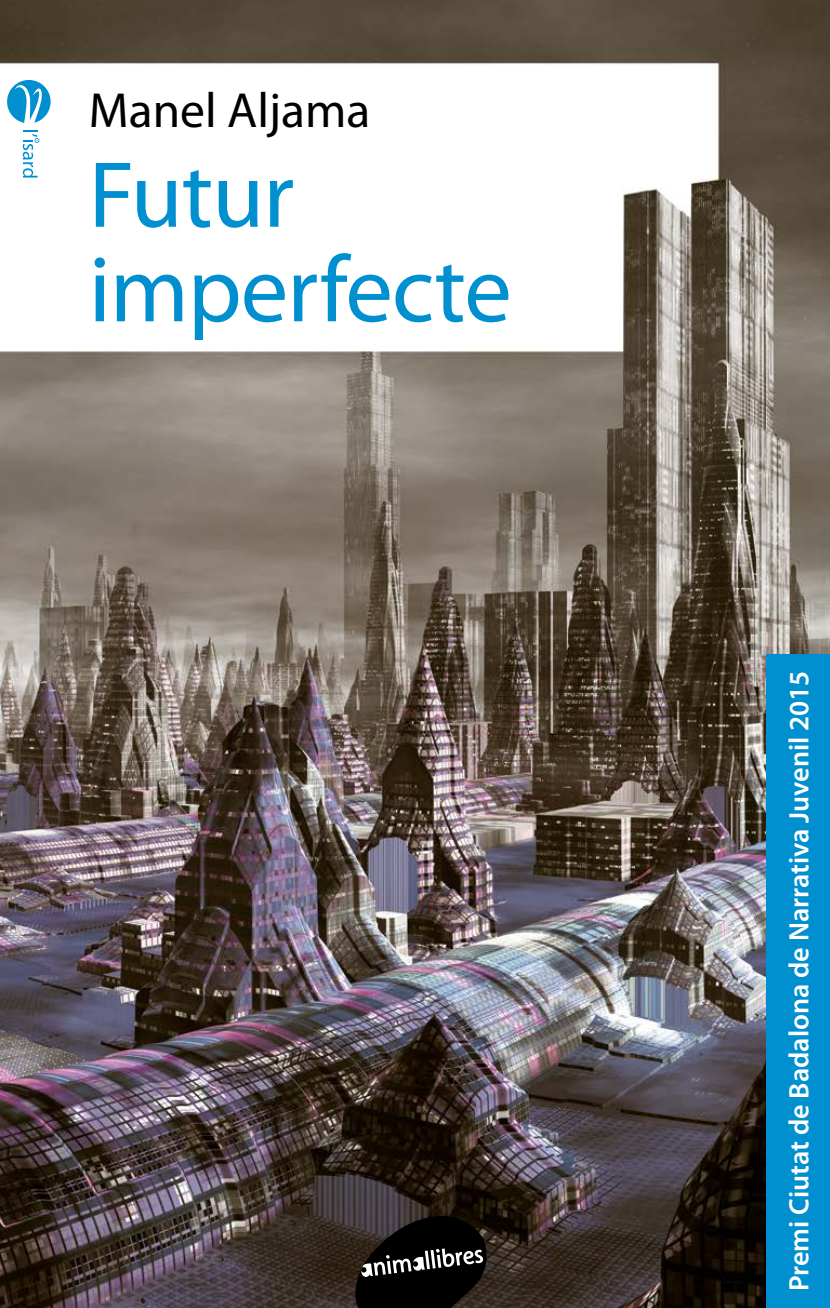
<style>
.page{position:relative;width:830px;height:1308px;background:#fff}
.page>*{position:absolute;margin:0;border:0;box-sizing:border-box;transform-origin:0 0}
.t1{font:94.5px/94.5px "Myriad Pro";letter-spacing:-.01em;color:#008fcf}
.t2{font:49.5px "Myriad Pro";color:#000}
.t3{font:600 28.12px "Myriad Pro";color:#fff}
</style>
<div class="page">
<img style="left:1px;top:0;width:828px;height:1307px">
<hr style="left:0;top:0;width:1px;height:1307px;background:#adb5ce">
<svg style="left:23px;top:131px;width:16px;height:47px"></svg>
<svg style="left:7px;top:80px;width:44px;height:43px"></svg>
<div style="left:765px;top:654px;width:64px;height:653px;background:#008fcf"></div>
<svg style="left:354px;top:1215px;width:133px;height:92px;background:#201e1d"></svg>
<h2 class="t2" style="left:89px;top:80px;width:283px">Manel Aljama</h2>
<h1 class="t1" style="left:89px;top:146px;width:424px">Futur imperfecte</h1>
<p class="t3" style="left:780px;top:1291px;width:622px;rotate:-90deg">Premi Ciutat de Badalona de Narrativa Juvenil 2015</p>
</div>
